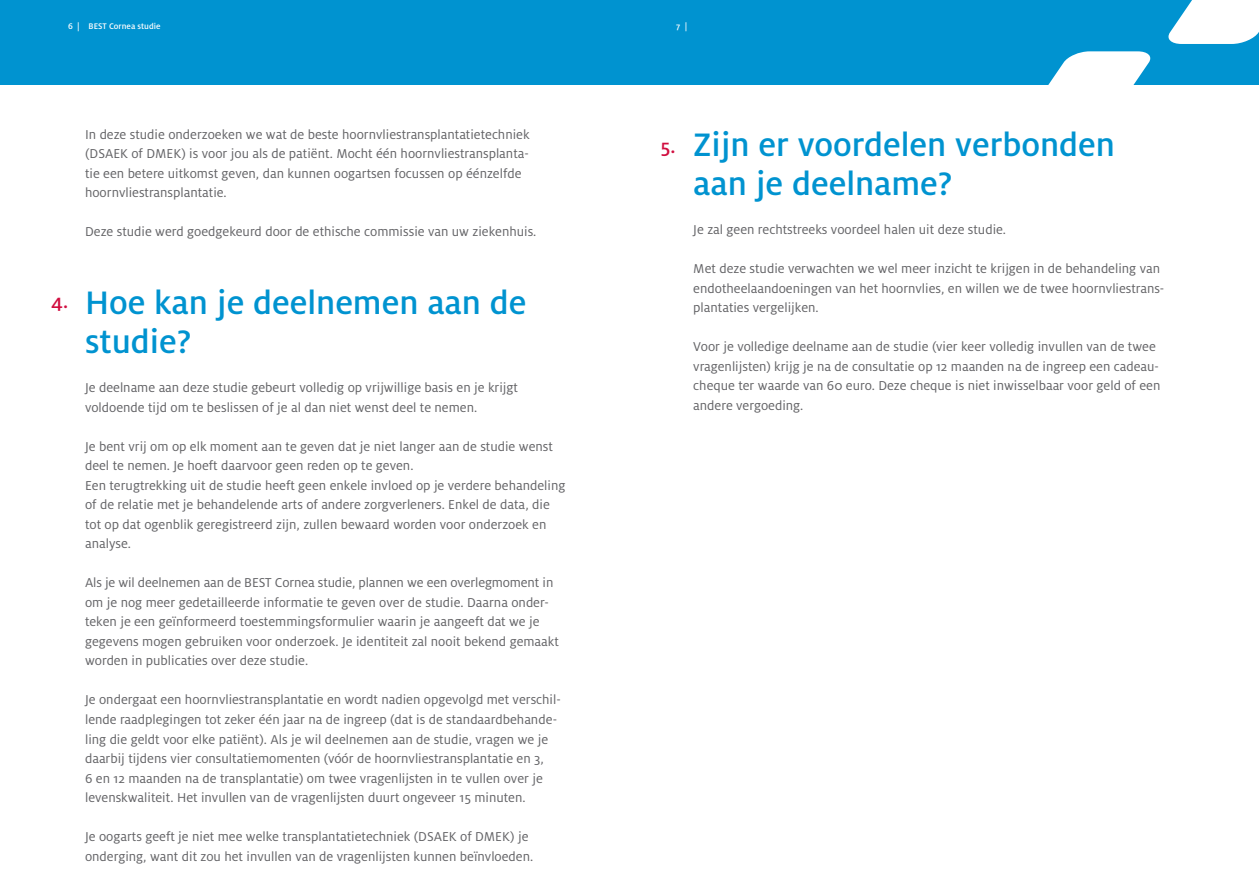
<style>
.page{position:relative;width:1259px;height:893px;background:#fff}
.page>*{position:absolute;margin:0;border:0;box-sizing:border-box;transform-origin:0 0}
._3_-_Hoofdtitel{font:500 36px/39px "Milo OT";color:#0093d0}
._3_-_Nummering_-_hoo{font:500 21px "Milo OT";color:#d10e40}
._4_-_Body-tekst{font:14.25px/19.5px "Milo OT";color:#636366}
.t1{font:500 9px "Milo OT";color:#fff}
</style>
<div class="page">
<div style="left:629px;top:0;width:630px;height:85px;background:#0093d0"></div>
<svg style="left:1048px;top:51px;width:103px;height:34px"></svg>
<svg style="left:1168px;top:0;width:91px;height:44px"></svg>
<div style="left:0;top:0;width:629px;height:85px;background:#0093d0"></div>
<p class="t1" style="left:68px;top:21px;width:94px">6 | BEST Cornea studie</p>
<p class="t1" style="left:676px;top:21px;width:13px">7 |</p>
<p class="_4_-_Body-tekst" style="left:85px;top:125px;width:446px">In deze studie onderzoeken we wat de beste hoornvliestransplantatietechniek (DSAEK of DMEK) is voor jou als de patiënt. Mocht één hoornvliestransplanta&shy;tie een betere uitkomst geven, dan kunnen oogartsen focussen op éénzelfde hoornvliestransplantatie.</p>
<p class="_4_-_Body-tekst" style="left:85px;top:222px;width:453px">Deze studie werd goedgekeurd door de ethische commissie van uw ziekenhuis.</p>
<p class="_3_-_Nummering_-_hoo" style="left:51px;top:290px;width:19px">4.</p>
<p class="_3_-_Hoofdtitel" style="left:85px;top:284px;width:443px">Hoe kan je deelnemen aan de studie?</p>
<p class="_4_-_Body-tekst" style="left:85px;top:378px;width:434px">Je deelname aan deze studie gebeurt volledig op vrijwillige basis en je krijgt</p>
<p class="_4_-_Body-tekst" style="left:85px;top:398px;width:394px">voldoende tijd om te beslissen of je al dan niet wenst deel te nemen.</p>
<p class="_4_-_Body-tekst" style="left:85px;top:437px;width:469px">Je bent vrij om op elk moment aan te geven dat je niet langer aan de studie wenst deel te nemen. Je hoeft daarvoor geen reden op te geven.</p>
<p class="_4_-_Body-tekst" style="left:85px;top:476px;width:482px">Een terugtrekking uit de studie heeft geen enkele invloed op je verdere behandeling of de relatie met je behandelende arts of andere zorgverleners. Enkel de data, die tot op dat ogenblik geregistreerd zijn, zullen bewaard worden voor onderzoek en analyse.</p>
<p class="_4_-_Body-tekst" style="left:85px;top:573px;width:475px">Als je wil deelnemen aan de BEST Cornea studie, plannen we een overlegmoment in om je nog meer gedetailleerde informatie te geven over de studie. Daarna onder&shy;teken je een geïnformeerd toestemmingsformulier waarin je aangeeft dat we je gegevens mogen gebruiken voor onderzoek. Je identiteit zal nooit bekend gemaakt worden in publicaties over deze studie.</p>
<p class="_4_-_Body-tekst" style="left:85px;top:690px;width:477px">Je ondergaat een hoornvliestransplantatie en wordt nadien opgevolgd met verschil&shy;lende raadplegingen tot zeker één jaar na de ingreep (dat is de standaardbehande&shy;ling die geldt voor elke patiënt). Als je wil deelnemen aan de studie, vragen we je daarbij tijdens vier consultatiemomenten (vóór de hoornvliestransplantatie en 3,<br>6 en 12 maanden na de transplantatie) om twee vragenlijsten in te vullen over je levenskwaliteit. Het invullen van de vragenlijsten duurt ongeveer 15 minuten.</p>
<p class="_4_-_Body-tekst" style="left:85px;top:827px;width:445px">Je oogarts geeft je niet mee welke transplantatietechniek (DSAEK of DMEK) je</p>
<p class="_4_-_Body-tekst" style="left:85px;top:846px;width:450px">onderging, want dit zou het invullen van de vragenlijsten kunnen beïnvloeden.</p>
<p class="_3_-_Nummering_-_hoo" style="left:660px;top:134px;width:17px">5.</p>
<p class="_3_-_Hoofdtitel" style="left:693px;top:126px;width:423px">Zijn er voordelen verbonden aan je deelname?</p>
<p class="_4_-_Body-tekst" style="left:693px;top:220px;width:314px">Je zal geen rechtstreeks voordeel halen uit deze studie.</p>
<p class="_4_-_Body-tekst" style="left:693px;top:259px;width:472px">Met deze studie verwachten we wel meer inzicht te krijgen in de behandeling van endotheelaandoeningen van het hoornvlies, en willen we de twee hoornvliestrans&shy;plantaties vergelijken.</p>
<p class="_4_-_Body-tekst" style="left:693px;top:337px;width:468px">Voor je volledige deelname aan de studie (vier keer volledig invullen van de twee vragenlijsten) krijg je na de consultatie op 12 maanden na de ingreep een cadeau&shy;cheque ter waarde van 60 euro. Deze cheque is niet inwisselbaar voor geld of een andere vergoeding.</p>
</div>
